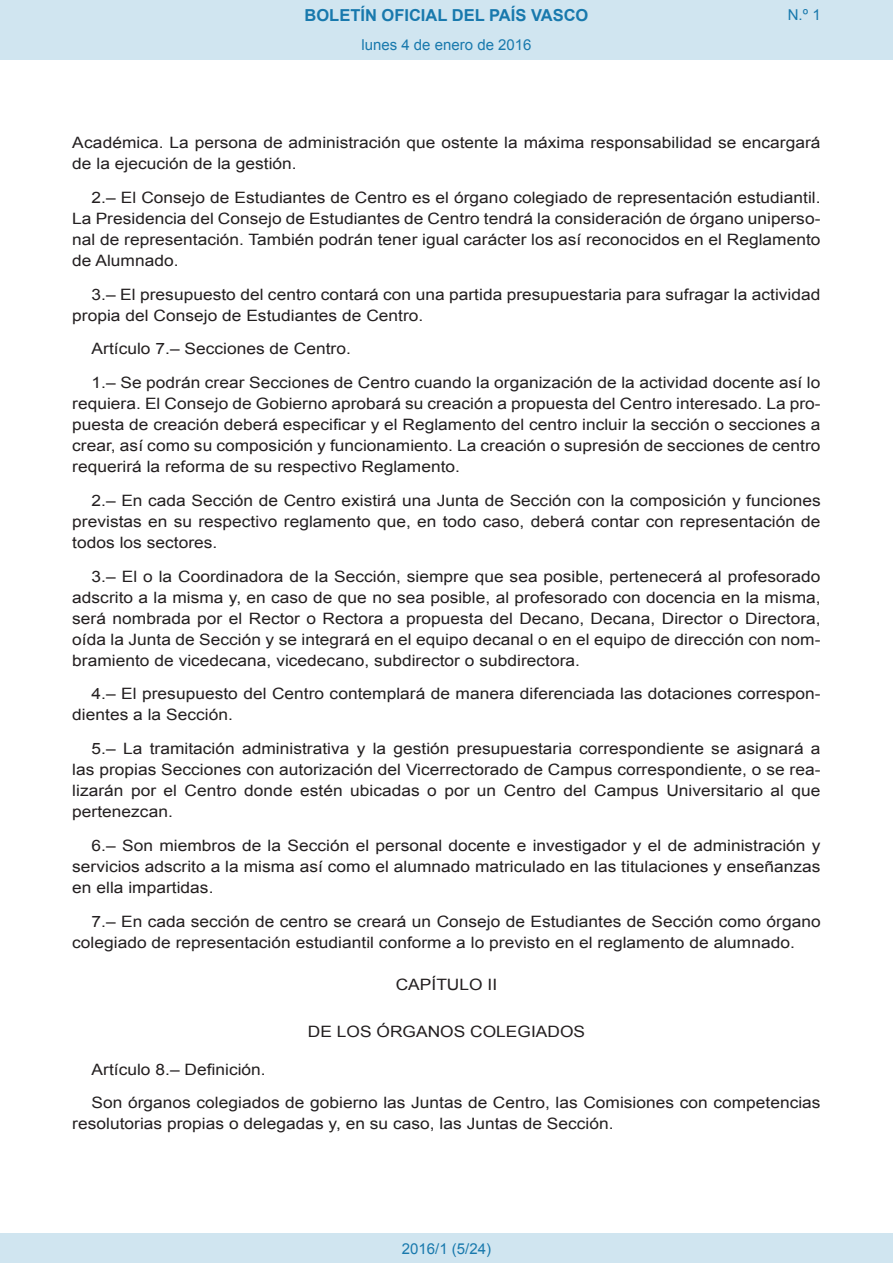
<style>
.page{position:relative;width:893px;height:1263px;background:#fff}
.page>*{position:absolute;margin:0;border:0;box-sizing:border-box;transform-origin:0 0}
.t1{font:700 16.5px "Arial";color:#1879ad}
.BOPVDetalle{font:15.6px/21px "Arial";color:#231f20;text-align:justify;scale:1.11 1}
.BOPVClave{font:15.6px "Arial";color:#231f20;scale:1.11 1}
.Paginacion_Centro{font:15px "Arial";color:#1879ad}
</style>
<div class="page">
<div style="left:0;top:0;width:893px;height:60px;background:#d0e5f0"></div>
<div style="left:0;top:1233px;width:893px;height:30px;background:#d0e5f0"></div>
<p class="t1" style="left:305px;top:4px;width:285px">BOLETÍN OFICIAL DEL PAÍS VASCO</p>
<p class="Paginacion_Centro" style="left:361px;top:35px;width:172px">lunes 4 de enero de 2016</p>
<p class="Paginacion_Centro" style="left:788px;top:5px;width:34px">N.º 1</p>
<p class="BOPVDetalle" style="left:72px;top:132px;width:676px">Académica. La persona de administración que ostente la máxima responsabilidad se encargará de la ejecución de la gestión.</p>
<p class="BOPVDetalle" style="left:72px;top:187px;width:676px;text-indent:19px">2.– El Consejo de Estudiantes de Centro es el órgano colegiado de representación estudiantil.<br>La Presidencia del Consejo de Estudiantes de Centro tendrá la consideración de órgano uniperso&shy;nal de representación. También podrán tener igual carácter los así reconocidos en el Reglamento de Alumnado.</p>
<p class="BOPVDetalle" style="left:72px;top:284px;width:675px;text-indent:19px">3.– El presupuesto del centro contará con una partida presupuestaria para sufragar la actividad propia del Consejo de Estudiantes de Centro.</p>
<p class="BOPVDetalle" style="left:92px;top:339px;width:235px">Artículo 7.– Secciones de Centro.</p>
<p class="BOPVDetalle" style="left:72px;top:372px;width:676px;text-indent:19px">1.– Se podrán crear Secciones de Centro cuando la organización de la actividad docente así lo requiera. El Consejo de Gobierno aprobará su creación a propuesta del Centro interesado. La pro&shy;puesta de creación deberá especificar y el Reglamento del centro incluir la sección o secciones a crear, así como su composición y funcionamiento. La creación o supresión de secciones de centro requerirá la reforma de su respectivo Reglamento.</p>
<p class="BOPVDetalle" style="left:72px;top:490px;width:676px;text-indent:19px">2.– En cada Sección de Centro existirá una Junta de Sección con la composición y funciones previstas en su respectivo reglamento que, en todo caso, deberá contar con representación de todos los sectores.</p>
<p class="BOPVDetalle" style="left:72px;top:566px;width:676px;text-indent:19px">3.– El o la Coordinadora de la Sección, siempre que sea posible, pertenecerá al profesorado adscrito a la misma y, en caso de que no sea posible, al profesorado con docencia en la misma, será nombrada por el Rector o Rectora a propuesta del Decano, Decana, Director o Directora, oída la Junta de Sección y se integrará en el equipo decanal o en el equipo de dirección con nom&shy;bramiento de vicedecana, vicedecano, subdirector o subdirectora.</p>
<p class="BOPVDetalle" style="left:72px;top:684px;width:676px;text-indent:19px">4.– El presupuesto del Centro contemplará de manera diferenciada las dotaciones correspon&shy;dientes a la Sección.</p>
<p class="BOPVDetalle" style="left:72px;top:738px;width:676px;text-indent:19px">5.– La tramitación administrativa y la gestión presupuestaria correspondiente se asignará a las propias Secciones con autorización del Vicerrectorado de Campus correspondiente, o se rea&shy;lizarán por el Centro donde estén ubicadas o por un Centro del Campus Universitario al que pertenezcan.</p>
<p class="BOPVDetalle" style="left:72px;top:835px;width:676px;text-indent:19px">6.– Son miembros de la Sección el personal docente e investigador y el de administración y servicios adscrito a la misma así como el alumnado matriculado en las titulaciones y enseñanzas en ella impartidas.</p>
<p class="BOPVDetalle" style="left:72px;top:911px;width:676px;text-indent:19px">7.– En cada sección de centro se creará un Consejo de Estudiantes de Sección como órgano colegiado de representación estudiantil conforme a lo previsto en el reglamento de alumnado.</p>
<p class="BOPVClave" style="left:396px;top:974px;width:93px">CAPÍTULO II</p>
<p class="BOPVClave" style="left:308px;top:1021px;width:251px">DE LOS ÓRGANOS COLEGIADOS</p>
<p class="BOPVDetalle" style="left:92px;top:1059px;width:158px">Artículo 8.– Definición.</p>
<p class="BOPVDetalle" style="left:72px;top:1092px;width:676px;text-indent:19px">Son órganos colegiados de gobierno las Juntas de Centro, las Comisiones con competencias resolutorias propias o delegadas y, en su caso, las Juntas de Sección.</p>
<p class="Paginacion_Centro" style="left:402px;top:1238px;width:91px">2016/1 (5/24)</p>
</div>
